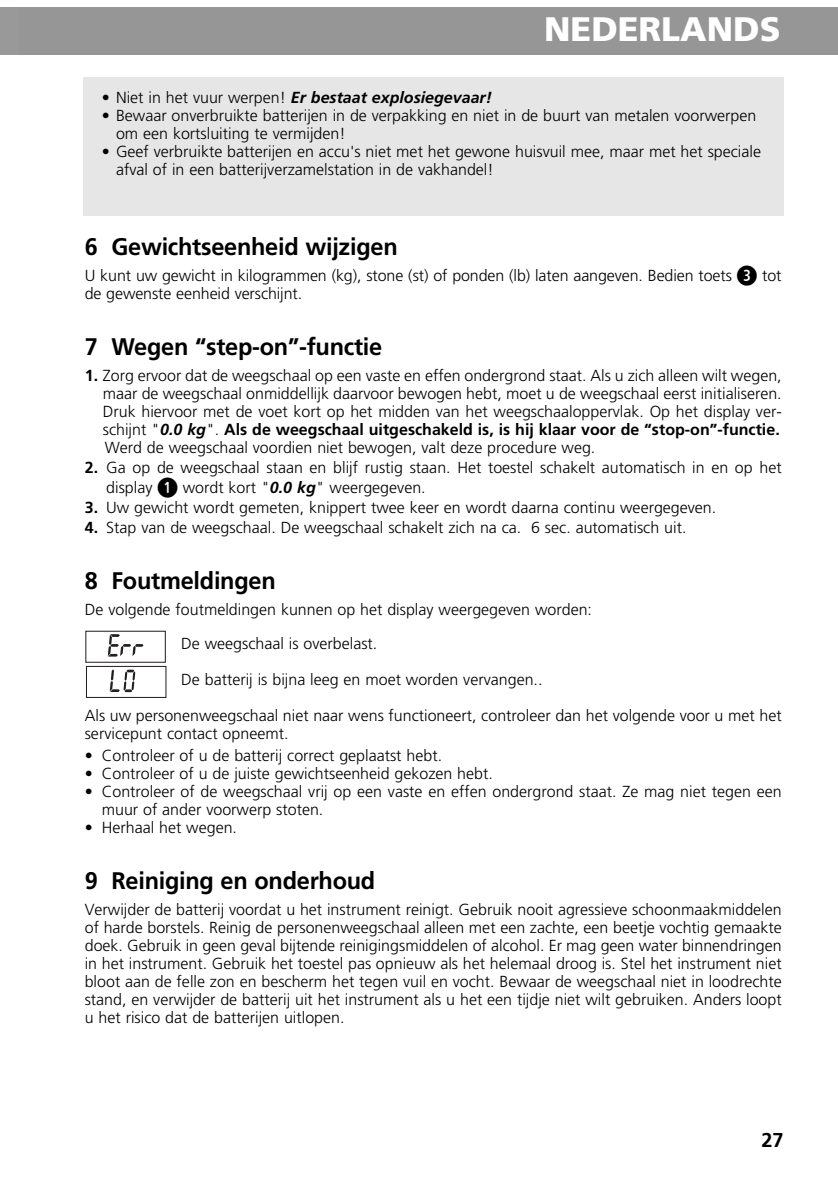
<style>
.page{position:relative;width:838px;height:1186px;background:#fff}
.page>*{position:absolute;margin:0;border:0;box-sizing:border-box;transform-origin:0 0}
.t1{font:900 34px "Frutiger";color:#fff}
.t2{font:700 24px "Frutiger";letter-spacing:-.01em;color:#000}
.t3{font:700 20px "Frutiger";color:#000}
.t4{font:300 16px/18px "Frutiger";color:#000}
.t5{font:italic 700 16px "Frutiger";color:#000}
.s1{font-weight:300;font-style:normal}
.s2{font-family:"pkt frut";font-weight:400;font-size:24px}
.s3{font-weight:700}
.s4{font-weight:700;font-style:italic}
</style>
<div class="page">
<div style="left:83px;top:77px;width:700px;height:138px;background:#e6e6e6"></div>
<svg style="left:108px;top:634px;width:35px;height:23px"></svg>
<div style="left:85px;top:631px;width:81px;height:32px;border:1px solid #231f20"></div>
<div style="left:86px;top:666px;width:80px;height:32px;border:1px solid #231f20"></div>
<svg style="left:110px;top:669px;width:25px;height:23px"></svg>
<div style="left:0;top:7px;width:837px;height:47px;background:#969696"></div>
<h1 class="t1" style="left:544px;top:15px;width:238px">NEDERLANDS</h1>
<p class="t5" style="left:102px;top:91px;width:391px"><span class="s1">• Niet in het vuur werpen!</span> Er bestaat explosiegevaar!</p>
<p class="t4" style="left:116px;top:108px;width:641px;text-indent:-14px">• Bewaar onverbruikte batterijen in de verpakking en niet in de buurt van metalen voorwerpen om een kortsluiting te vermijden!</p>
<p class="t4" style="left:116px;top:144px;width:646px;text-indent:-14px">• Geef verbruikte batterijen en accu's niet met het gewone huisvuil mee, maar met het speciale afval of in een batterijverzamelstation in de vakhandel!</p>
<h2 class="t2" style="left:85px;top:237px;width:314px">6 Gewichtseenheid wijzigen</h2>
<p class="t4" style="left:85px;top:268px;width:698px">U kunt uw gewicht in kilogrammen (kg), stone (st) of ponden (lb) laten aangeven. Bedien toets <span class="s2">3</span> tot de gewenste eenheid verschijnt.</p>
<h2 class="t2" style="left:85px;top:337px;width:299px">7 Wegen “step-on”-functie</h2>
<p class="t4" style="left:103px;top:368px;width:680px;text-indent:-18px"><span class="s3">1.</span> Zorg ervoor dat de weegschaal op een vaste en effen ondergrond staat. Als u zich alleen wilt wegen, maar de weegschaal onmiddellijk daarvoor bewogen hebt, moet u de weegschaal eerst initialiseren.<br>Druk hiervoor met de voet kort op het midden van het weegschaaloppervlak. Op het display ver&shy;schijnt "<span class="s4">0.0 kg</span>". <span class="s3">Als de weegschaal uitgeschakeld is, is hij klaar voor de “stop-on”-functie.<br></span>Werd de weegschaal voordien niet bewogen, valt deze procedure weg.</p>
<p class="t4" style="left:106px;top:459px;width:676px;line-height:20px;text-indent:-22px"><span class="s3">2.</span> Ga op de weegschaal staan en blijf rustig staan. Het toestel schakelt automatisch in en op het display <span class="s2">1</span> wordt kort "<span class="s4">0.0 kg</span>" weergegeven.</p>
<p class="t4" style="left:85px;top:500px;width:632px"><span class="s3">3.</span> Uw gewicht wordt gemeten, knippert twee keer en wordt daarna continu weergegeven.</p>
<p class="t4" style="left:85px;top:520px;width:603px"><span class="s3">4.</span> Stap van de weegschaal. De weegschaal schakelt zich na ca. 6 sec. automatisch uit.</p>
<h2 class="t2" style="left:85px;top:571px;width:192px">8 Foutmeldingen</h2>
<p class="t4" style="left:181px;top:594px;width:412px;line-height:34px;text-indent:-96px">De volgende foutmeldingen kunnen op het display weergegeven worden:<br>De weegschaal is overbelast.</p>
<p class="t4" style="left:181px;top:672px;width:362px">De batterij is bijna leeg en moet worden vervangen..</p>
<p class="t4" style="left:85px;top:708px;width:698px">Als uw personenweegschaal niet naar wens functioneert, controleer dan het volgende voor u met het servicepunt contact opneemt.</p>
<p class="t4" style="left:85px;top:748px;width:359px">• Controleer of u de batterij correct geplaatst hebt.</p>
<p class="t4" style="left:85px;top:766px;width:409px">• Controleer of u de juiste gewichtseenheid gekozen hebt.</p>
<p class="t4" style="left:102px;top:784px;width:681px;text-indent:-17px">• Controleer of de weegschaal vrij op een vaste en effen ondergrond staat. Ze mag niet tegen een muur of ander voorwerp stoten.</p>
<p class="t4" style="left:85px;top:820px;width:154px">• Herhaal het wegen.</p>
<h2 class="t2" style="left:85px;top:871px;width:292px">9 Reiniging en onderhoud</h2>
<p class="t4" style="left:85px;top:902px;width:698px;text-align:justify">Verwijder de batterij voordat u het instrument reinigt. Gebruik nooit agressieve schoonmaakmiddelen of harde borstels. Reinig de personenweegschaal alleen met een zachte, een beetje vochtig gemaakte doek. Gebruik in geen geval bijtende reinigingsmiddelen of alcohol. Er mag geen water binnendringen in het instrument. Gebruik het toestel pas opnieuw als het helemaal droog is. Stel het instrument niet bloot aan de felle zon en bescherm het tegen vuil en vocht. Bewaar de weegschaal niet in loodrechte stand, en verwijder de batterij uit het instrument als u het een tijdje niet wilt gebruiken. Anders loopt u het risico dat de batterijen uitlopen.</p>
<p class="t3" style="left:761px;top:1131px;width:24px">27</p>
</div>
